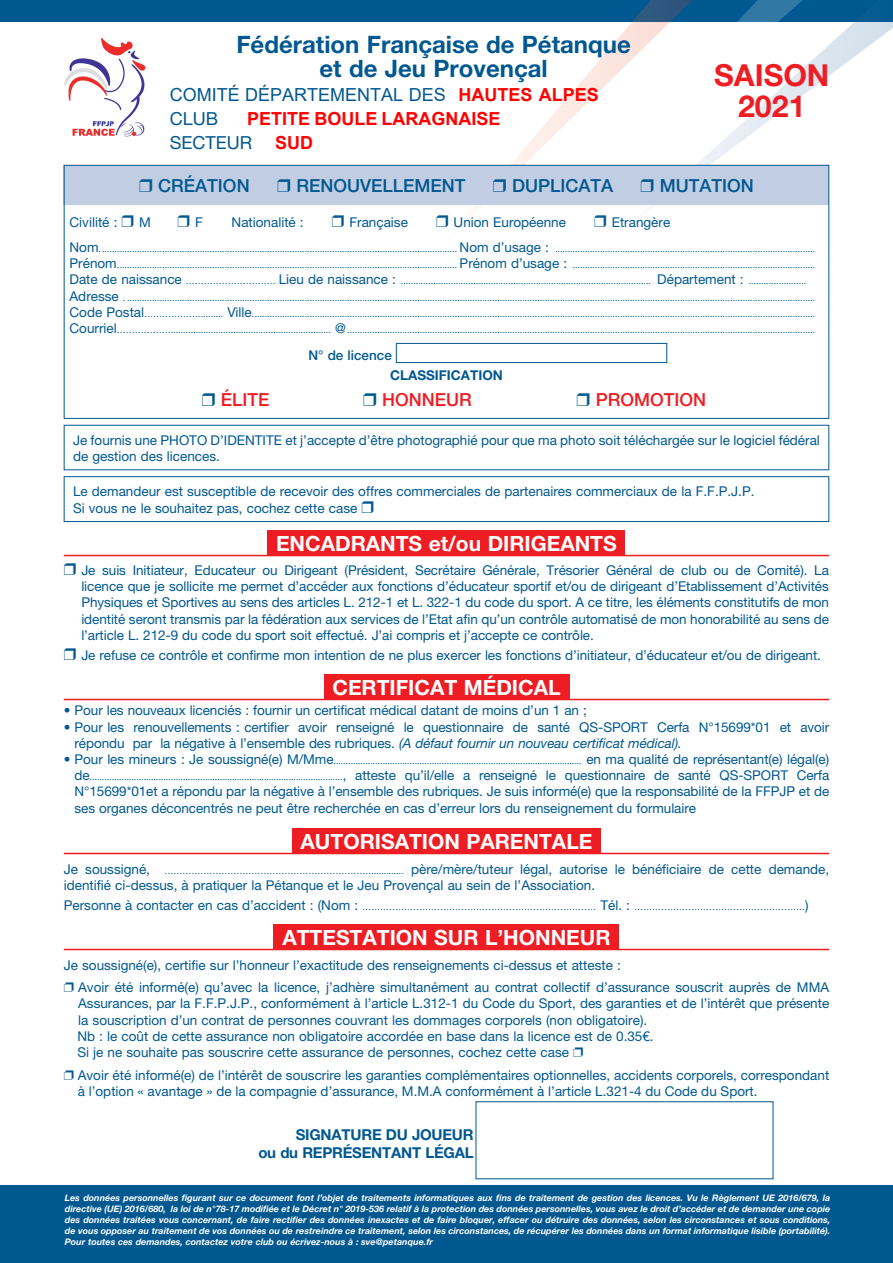
<style>
.page{position:relative;width:893px;height:1263px;background:#fff}
.page>*{position:absolute;margin:0;border:0;box-sizing:border-box;transform-origin:0 0}
.t1{font:700 30.3px/31px "Helvetica Neue LT";color:#ee1d23;text-align:center}
.t2{font:700 24px/24px "Helvetica Neue LT";color:#005890;text-align:center}
.t3{font:700 21px "Helvetica Neue LT";color:#fff}
.t4{font:500 18px "Helvetica Neue LT";color:#005890}
.t5{font:18px "Arial";color:#005890}
.t6{font:700 18px "Arial";color:#f00}
.t7{font:500 18px "Helvetica Neue LT";color:#ee1d23}
.t8{font:18px "Helvetica Neue LT";color:#005890}
.t9{font:700 15px/18px "Helvetica Neue LT";letter-spacing:-.015em;color:#005890;text-align:right}
.t10{font:13.5px/16.2px "Helvetica Neue LT";color:#005890}
.t11{font:700 13.5px "Helvetica Neue LT";color:#005890}
.t12{font:500 13.5px "Helvetica Neue LT";color:#005890}
.t13{font:9px/16.2px "Helvetica Neue LT";color:#005890;text-align:right}
.t14{font:italic 700 9px/10.8px "Helvetica Neue LT";color:#fff;text-align:justify}
.s1{font-weight:700;color:#f00}
.s2{font-size:13.5px}
.s3{color:#005890}
.s4{font-style:italic}
.s5{font-size:9px}
</style>
<div class="page">
<div style="left:0;top:1185px;width:893px;height:78px;background:#005890"></div>
<div style="left:0;top:0;width:893px;height:21px;background:#005890"></div>
<svg style="left:439px;top:21px;width:90px;height:144px"></svg>
<svg style="left:529px;top:21px;width:95px;height:144px"></svg>
<svg style="left:624px;top:0;width:269px;height:229px"></svg>
<div style="left:324px;top:674px;width:245px;height:25px;background:#ee1d23"></div>
<hr style="left:64px;top:699px;width:765px;height:1px;background:#ee1d23">
<div style="left:268px;top:530px;width:357px;height:25px;background:#ee1d23"></div>
<hr style="left:64px;top:555px;width:765px;height:1px;background:#ee1d23">
<div style="left:292px;top:828px;width:309px;height:25px;background:#ee1d23"></div>
<hr style="left:64px;top:853px;width:765px;height:1px;background:#ee1d23">
<div style="left:274px;top:924px;width:345px;height:25px;background:#ee1d23"></div>
<hr style="left:64px;top:949px;width:765px;height:1px;background:#ee1d23">
<img style="left:64px;top:37px;width:82px;height:100px">
<div style="left:64px;top:165px;width:765px;height:40px;background:#c1cde2"></div>
<div style="left:64px;top:165px;width:765px;height:254px;border:1px solid #005890"></div>
<div style="left:64px;top:476px;width:765px;height:46px;border:1px solid #005890"></div>
<div style="left:396px;top:343px;width:271px;height:20px;border:1px solid #005890"></div>
<h2 class="t2" style="left:236px;top:31px;width:396px">Fédération Française de Pétanque et de Jeu Provençal</h2>
<h3 class="t5" style="left:170px;top:82px;width:431px">COMITÉ DÉPARTEMENTAL DES <span class="s1">HAUTES ALPES</span></h3>
<h3 class="t8" style="left:170px;top:108px;width:50px">CLUB</h3>
<h3 class="t6" style="left:247px;top:106px;width:255px">PETITE BOULE LARAGNAISE</h3>
<h3 class="t8" style="left:170px;top:132px;width:84px">SECTEUR</h3>
<h3 class="t6" style="left:275px;top:130px;width:39px">SUD</h3>
<h1 class="t1" style="left:714px;top:59px;width:117px">SAISON<br>2021</h1>
<h3 class="t4" style="left:139px;top:175px;width:112px">❒ CRÉATION</h3>
<h3 class="t4" style="left:277px;top:175px;width:190px">❒ RENOUVELLEMENT</h3>
<h3 class="t4" style="left:493px;top:175px;width:122px">❒ DUPLICATA</h3>
<h3 class="t4" style="left:641px;top:175px;width:115px">❒ MUTATION</h3>
<p class="t10" style="left:70px;top:214px;width:83px">Civilité : ❒ M</p>
<p class="t10" style="left:178px;top:214px;width:27px">❒ F</p>
<p class="t10" style="left:232px;top:214px;width:74px">Nationalité :</p>
<p class="t10" style="left:332px;top:214px;width:78px">❒ Française</p>
<p class="t10" style="left:436px;top:214px;width:131px">❒ Union Européenne</p>
<p class="t10" style="left:594px;top:214px;width:78px">❒ Etrangère</p>
<p class="t13" style="left:70px;top:241px;width:747px;text-align:left"><span class="s2">Nom</span>............................................................................................................................................... <span class="s2">Nom d’usage :</span> ........................................................................................................<br><span class="s2">Prénom</span>........................................................................................................................................ <span class="s2">Prénom d’usage :</span> .................................................................................................<br><span class="s2">Date de naissance</span> ………………………… <span class="s2">Lieu de naissance :</span> .................................................................................................... <span class="s2">Département :</span> .......................<br><span class="s2">Adresse</span> . ...................................................................................................................................................................................................................................................................................<br><span class="s2">Code Postal</span>……………….......... <span class="s2">Ville</span>.................................................................................................................................................................................................................................<br><span class="s2">Courriel</span>………………................................................................ <span class="s2">@</span> ...........................................................................................................................................................................................</p>
<p class="t12" style="left:308px;top:347px;width:85px">N° de licence</p>
<p class="t11" style="left:390px;top:367px;width:114px">CLASSIFICATION</p>
<h3 class="t7" style="left:202px;top:389px;width:69px"><span class="s3">❒</span> ÉLITE</h3>
<h3 class="t7" style="left:363px;top:389px;width:110px"><span class="s3">❒</span> HONNEUR</h3>
<h3 class="t7" style="left:577px;top:389px;width:131px"><span class="s3">❒</span> PROMOTION</h3>
<p class="t10" style="left:73px;top:432px;width:748px">Je fournis une PHOTO D’IDENTITE et j’accepte d’être photographié pour que ma photo soit téléchargée sur le logiciel fédéral de gestion des licences.</p>
<p class="t10" style="left:73px;top:483px;width:683px">Le demandeur est susceptible de recevoir des offres commerciales de partenaires commerciaux de la F.F.P.J.P.<br>Si vous ne le souhaitez pas, cochez cette case ❒</p>
<h3 class="t3" style="left:276px;top:530px;width:342px">ENCADRANTS et/ou DIRIGEANTS</h3>
<p class="t10" style="left:81px;top:562px;width:749px;text-align:justify;text-indent:-18px">❒ Je suis Initiateur, Educateur ou Dirigeant (Président, Secrétaire Générale, Trésorier Général de club ou de Comité). La licence que je sollicite me permet d’accéder aux fonctions d’éducateur sportif et/ou de dirigeant d’Etablissement d’Activités Physiques et Sportives au sens des articles L. 212-1 et L. 322-1 du code du sport. A ce titre, les éléments constitutifs de mon identité seront transmis par la fédération aux services de l’Etat afin qu’un contrôle automatisé de mon honorabilité au sens de l’article L. 212-9 du code du sport soit effectué. J’ai compris et j’accepte ce contrôle.</p>
<p class="t10" style="left:64px;top:646px;width:759px">❒ Je refuse ce contrôle et confirme mon intention de ne plus exercer les fonctions d’initiateur, d’éducateur et/ou de dirigeant.</p>
<h3 class="t3" style="left:332px;top:674px;width:230px">CERTIFICAT MÉDICAL</h3>
<p class="t10" style="left:64px;top:702px;width:525px">• Pour les nouveaux licenciés : fournir un certificat médical datant de moins d’un 1 an ;</p>
<p class="t10" style="left:75px;top:718px;width:756px;text-indent:-11px">• Pour les renouvellements : certifier avoir renseigné le questionnaire de santé QS-SPORT Cerfa N°15699*01 et avoir répondu par la négative à l’ensemble des rubriques. <span class="s4">(A défaut fournir un nouveau certificat médical).</span></p>
<p class="t13" style="left:64px;top:752px;width:767px"><span class="s2">• Pour les mineurs : Je soussigné(e) M/Mme</span>..................................................................................................... <span class="s2">en ma qualité de représentant(e) légal(e) de</span>.......................................................................................................<span class="s2">, atteste qu’il/elle a renseigné le questionnaire de santé QS-SPORT Cerfa</span></p>
<p class="t10" style="left:75px;top:783px;width:756px">N°15699*01et a répondu par la négative à l’ensemble des rubriques. Je suis informé(e) que la responsabilité de la FFPJP et de ses organes déconcentrés ne peut être recherchée en cas d’erreur lors du renseignement du formulaire</p>
<h3 class="t3" style="left:301px;top:828px;width:293px">AUTORISATION PARENTALE</h3>
<p class="t10" style="left:64px;top:860px;width:767px">Je soussigné, <span class="s5">…………………………………………………………….............</span> père/mère/tuteur légal, autorise le bénéficiaire de cette demande, identifié ci-dessus, à pratiquer la Pétanque et le Jeu Provençal au sein de l’Association.</p>
<p class="t10" style="left:64px;top:897px;width:746px">Personne à contacter en cas d’accident : (Nom : <span class="s5">……………………………………………………………………</span> Tél. : <span class="s5">…………………………………………………</span>)</p>
<h3 class="t3" style="left:282px;top:924px;width:330px">ATTESTATION SUR L’HONNEUR</h3>
<p class="t10" style="left:78px;top:953px;width:752px;line-height:22.5px;text-indent:-14px">Je soussigné(e), certifie sur l’honneur l’exactitude des renseignements ci-dessus et atteste :<br>Avoir été informé(e) qu’avec la licence, j’adhère simultanément au contrat collectif d’assurance souscrit auprès de MMA</p>
<p class="t10" style="left:77px;top:995px;width:753px">Assurances, par la F.F.P.J.P., conformément à l’article L.312-1 du Code du Sport, des garanties et de l’intérêt que présente la souscription d’un contrat de personnes couvrant les dommages corporels (non obligatoire).<br>Nb : le coût de cette assurance non obligatoire accordée en base dans la licence est de 0.35€.<br>Si je ne souhaite pas souscrire cette assurance de personnes, cochez cette case</p>
<p class="t10" style="left:78px;top:1066px;width:753px">Avoir été informé(e) de l’intérêt de souscrire les garanties complémentaires optionnelles, accidents corporels, correspondant à l’option « avantage » de la compagnie d’assurance, M.M.A conformément à l’article L.321-4 du Code du Sport.</p>
<p class="t9" style="left:258px;top:1125px;width:217px">SIGNATURE DU JOUEUR<br>ou du REPRÉSENTANT LÉGAL</p>
<p class="t14" style="left:65px;top:1192px;width:767px">Les données personnelles figurant sur ce document font l’objet de traitements informatiques aux fins de traitement de gestion des licences. Vu le Règlement UE 2016/679, la directive (UE) 2016/680, la loi de n°78-17 modifiée et le Décret n° 2019-536 relatif à la protection des données personnelles, vous avez le droit d’accéder et de demander une copie des données traitées vous concernant, de faire rectifier des données inexactes et de faire bloquer, effacer ou détruire des données, selon les circonstances et sous conditions, de vous opposer au traitement de vos données ou de restreindre ce traitement, selon les circonstances, de récupérer les données dans un format informatique lisible (portabilité).<br>Pour toutes ces demandes, contactez votre club ou écrivez-nous à : sve@petanque.fr</p>
</div>
